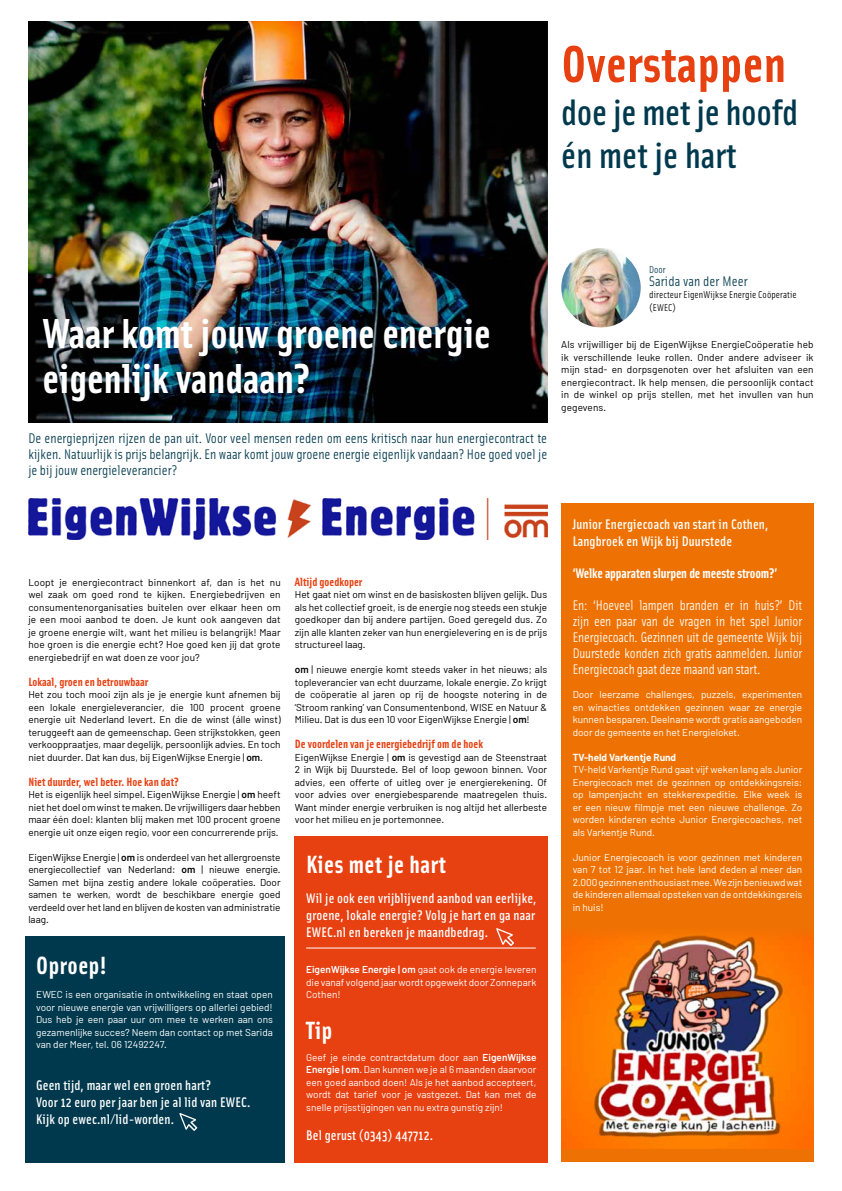
<style>
.page{position:relative;width:842px;height:1191px;background:#fff}
.page>*{position:absolute;margin:0;border:0;box-sizing:border-box;transform-origin:0 0}
.t1{font:700 52px "Solex OT";letter-spacing:.01em;color:#e74011}
.t2{font:700 42px/45px "Solex OT";color:#fff}
.t3{font:500 37px/43px "Solex OT";letter-spacing:-.01em;color:#00394d}
.t4{font:700 25px "Solex OT";letter-spacing:.02em;color:#fff}
.t5{font:500 14px/17px "Solex OT";letter-spacing:.01em;color:#fff}
.t6{font:14px/16px "Solex OT";color:#00394d;text-align:justify}
.t7{font:14px/16px "Solex OT";letter-spacing:-.01em;color:#fff;text-align:justify}
.t8{font:700 14px "Solex OT";letter-spacing:-.01em;color:#fff}
.t9{font:700 12px "Solex OT";color:#e74011}
.t10{font:10px/12.5px "Barlow";color:#000;text-align:justify}
.t11{font:10px/12.5px "Barlow";color:#fff;text-align:justify}
.t12{font:10px/12.5px "Solex OT";letter-spacing:.01em;color:#000}
.t13{font:700 10px "Barlow";color:#fff}
.t14{font:10px "Solex OT";color:#00394d}
.s1{font-weight:600}
</style>
<div class="page">
<div style="left:561px;top:922px;width:253px;height:239px;background:#ee7203"></div>
<img style="left:561px;top:944px;width:253px;height:204px">
<div style="left:561px;top:503px;width:253px;height:441px;background:#ee7203"></div>
<img style="left:28px;top:22px;width:519px;height:400px">
<div style="left:295px;top:835px;width:253px;height:327px;background:#e74011"></div>
<svg style="left:496px;top:928px;width:18px;height:18px"></svg>
<hr style="left:306px;top:947px;width:230px;height:1px;background:#fff">
<img style="left:28px;top:498px;width:519px;height:41px">
<div style="left:25px;top:936px;width:259px;height:226px;background:#00394d"></div>
<svg style="left:179px;top:1113px;width:18px;height:17px"></svg>
<img style="left:561px;top:248px;width:80px;height:79px;border-radius:40px">
<h1 class="t1" style="left:561px;top:30px;width:226px">Overstappen</h1>
<h3 class="t3" style="left:561px;top:89px;width:238px">doe je met je hoofd én met je hart</h3>
<h2 class="t2" style="left:43px;top:309px;width:450px">Waar komt jouw groene energie eigenlijk vandaan?</h2>
<p class="t6" style="left:28px;top:429px;width:520px">De energieprijzen rijzen de pan uit. Voor veel mensen reden om eens kritisch naar hun energiecontract te kijken. Natuurlijk is prijs belangrijk. En waar komt jouw groene energie eigenlijk vandaan? Hoe goed voel je je bij jouw energieleverancier?</p>
<p class="t14" style="left:649px;top:263px;width:18px">Door</p>
<h3 class="t6" style="left:649px;top:272px;width:100px">Sarida van der Meer</h3>
<p class="t12" style="left:649px;top:288px;width:149px">directeur EigenWijkse Energie Coöperatie (EWEC)</p>
<p class="t10" style="left:561px;top:338px;width:254px">Als vrijwilliger bij de EigenWijkse EnergieCoöperatie heb ik verschillende leuke rollen. Onder andere adviseer ik mijn stad- en dorpsgenoten over het afsluiten van een energiecontract. Ik help mensen, die persoonlijk contact in de winkel op prijs stellen, met het invullen van hun gegevens.</p>
<p class="t10" style="left:28px;top:575px;width:254px">Loopt je energiecontract binnenkort af, dan is het nu wel zaak om goed rond te kijken. Energiebedrijven en consumentenorganisaties buitelen over elkaar heen om je een mooi aanbod te doen. Je kunt ook aangeven dat je groene energie wilt, want het milieu is belangrijk! Maar hoe groen is die energie echt? Hoe goed ken jij dat grote energiebedrijf en wat doen ze voor jou?</p>
<p class="t9" style="left:28px;top:673px;width:122px">Lokaal, groen en betrouwbaar</p>
<p class="t10" style="left:28px;top:688px;width:254px">Het zou toch mooi zijn als je je energie kunt afnemen bij een lokale energieleverancier, die 100 procent groene energie uit Nederland levert. En die de winst (álle winst) teruggeeft aan de gemeenschap. Geen strijkstokken, geen verkooppraatjes, maar degelijk, persoonlijk advies. En toch niet duurder. Dat kan dus, bij EigenWijkse Energie | <span class="s1">om</span>.</p>
<p class="t9" style="left:28px;top:773px;width:152px">Niet duurder, wel beter. Hoe kan dat?</p>
<p class="t10" style="left:28px;top:788px;width:254px">Het is eigenlijk heel simpel. EigenWijkse Energie | <span class="s1">om</span> heeft niet het doel om winst te maken. De vrijwilligers daar hebben maar één doel: klanten blij maken met 100 procent groene energie uit onze eigen regio, voor een concurrerende prijs.</p>
<p class="t10" style="left:28px;top:850px;width:254px">EigenWijkse Energie | <span class="s1">om</span> is onderdeel van het allergroenste energiecollectief van Nederland: <span class="s1">om</span> | nieuwe energie.<br>Samen met bijna zestig andere lokale coöperaties. Door samen te werken, wordt de beschikbare energie goed verdeeld over het land en blijven de kosten van administratie laag.</p>
<h3 class="t4" style="left:36px;top:948px;width:72px">Oproep!</h3>
<p class="t11" style="left:36px;top:988px;width:238px">EWEC is een organisatie in ontwikkeling en staat open voor nieuwe energie van vrijwilligers op allerlei gebied!<br>Dus heb je een paar uur om mee te werken aan ons gezamenlijke succes? Neem dan contact op met Sarida van der Meer, tel. 06 12492247.</p>
<h3 class="t5" style="left:36px;top:1076px;width:216px">Geen tijd, maar wel een groen hart?<br>Voor 12 euro per jaar ben je al lid van EWEC.<br>Kijk op ewec.nl/lid-worden.</h3>
<p class="t9" style="left:295px;top:573px;width:69px">Altijd goedkoper</p>
<p class="t10" style="left:295px;top:588px;width:254px">Het gaat niet om winst en de basiskosten blijven gelijk. Dus als het collectief groeit, is de energie nog steeds een stukje goedkoper dan bij andere partijen. Goed geregeld dus. Zo zijn alle klanten zeker van hun energielevering en is de prijs structureel laag.</p>
<p class="t10" style="left:295px;top:663px;width:254px"><span class="s1">om</span> | nieuwe energie komt steeds vaker in het nieuws; als topleverancier van echt duurzame, lokale energie. Zo krijgt de coöperatie al jaren op rij de hoogste notering in de ‘Stroom ranking’ van Consumentenbond, WISE en Natuur &amp; Milieu. Dat is dus een 10 voor EigenWijkse Energie | <span class="s1">om</span>!</p>
<p class="t9" style="left:295px;top:736px;width:190px">De voordelen van je energiebedrijf om de hoek</p>
<p class="t10" style="left:295px;top:750px;width:254px">EigenWijkse Energie | <span class="s1">om</span> is gevestigd aan de Steenstraat 2 in Wijk bij Duurstede. Bel of loop gewoon binnen. Voor advies, een offerte of uitleg over je energierekening. Of voor advies over energiebesparende maatregelen thuis.<br>Want minder energie verbruiken is nog altijd het allerbeste voor het milieu en je portemonnee.</p>
<h3 class="t4" style="left:306px;top:848px;width:141px">Kies met je hart</h3>
<h3 class="t5" style="left:306px;top:888px;width:232px;text-align:justify">Wil je ook een vrijblijvend aanbod van eerlijke, groene, lokale energie? Volg je hart en ga naar EWEC.nl en bereken je maandbedrag.</h3>
<p class="t11" style="left:306px;top:963px;width:232px"><span class="s1">EigenWijkse Energie | om</span> gaat ook de energie leveren die vanaf volgend jaar wordt opgewekt door Zonnepark Cothen!</p>
<h3 class="t4" style="left:306px;top:1013px;width:28px">Tip</h3>
<p class="t11" style="left:306px;top:1050px;width:232px">Geef je einde contractdatum door aan <span class="s1">EigenWijkse Energie | om</span>. Dan kunnen we je al 6 maanden daarvoor een goed aanbod doen! Als je het aanbod accepteert, wordt dat tarief voor je vastgezet. Dat kan met de snelle prijsstijgingen van nu extra gunstig zijn!</p>
<h3 class="t5" style="left:306px;top:1126px;width:128px">Bel gerust (0343) 447712.</h3>
<h3 class="t5" style="left:573px;top:515px;width:197px">Junior Energiecoach van start in Cothen,<br>Langbroek en Wijk bij Duurstede</h3>
<h3 class="t8" style="left:573px;top:564px;width:206px">‘Welke apparaten slurpen de meeste stroom?’</h3>
<h3 class="t7" style="left:573px;top:597px;width:231px">En: ‘Hoeveel lampen branden er in huis?’ Dit zijn een paar van de vragen in het spel Junior Energiecoach. Gezinnen uit de gemeente Wijk bij Duurstede konden zich gratis aanmelden. Junior Energiecoach gaat deze maand van start.</h3>
<p class="t11" style="left:573px;top:688px;width:231px">Door leerzame challenges, puzzels, experimenten en winacties ontdekken gezinnen waar ze energie kunnen besparen. Deelname wordt gratis aangeboden door de gemeente en het Energieloket.</p>
<p class="t13" style="left:573px;top:751px;width:105px">TV-held Varkentje Rund</p>
<p class="t11" style="left:573px;top:763px;width:231px">TV-held Varkentje Rund gaat vijf weken lang als Junior Energiecoach met de gezinnen op ontdekkingsreis: op lampenjacht en stekkerexpeditie. Elke week is er een nieuw filmpje met een nieuwe challenge. Zo worden kinderen echte Junior Energiecoaches, net als Varkentje Rund.</p>
<p class="t11" style="left:573px;top:850px;width:231px">Junior Energiecoach is voor gezinnen met kinderen van 7 tot 12 jaar. In het hele land deden al meer dan 2.000 gezinnen enthousiast mee. We zijn benieuwd wat de kinderen allemaal opsteken van de ontdekkingsreis in huis!</p>
</div>
